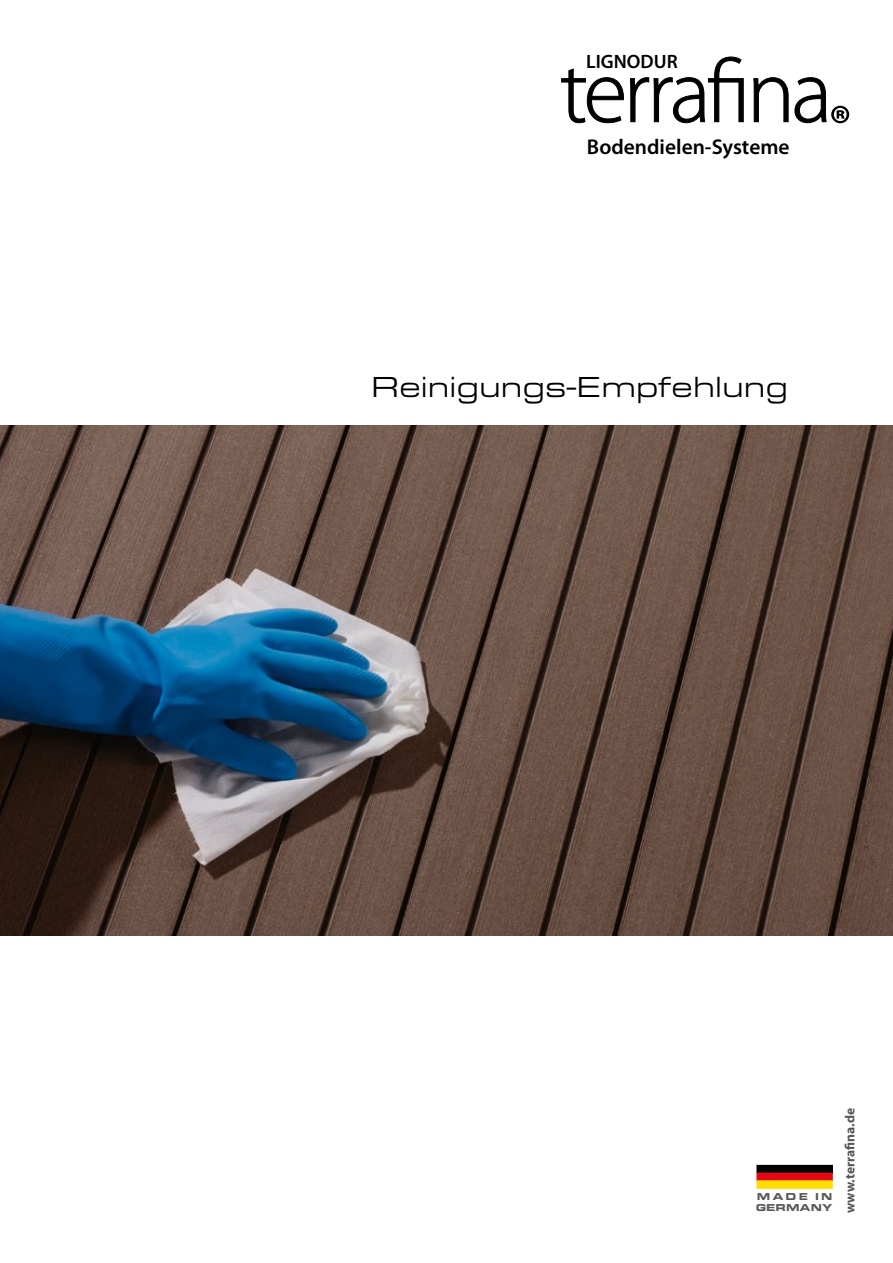
<style>
.page{position:relative;width:893px;height:1263px;background:#fff}
.page>*{position:absolute;margin:0;border:0;box-sizing:border-box;transform-origin:0 0}
.t1{font:30px "Eurostile Extended Roman DTC";color:#000}
.t2{font:600 21.45px "Myriad Pro";color:#000}
.t3{font:600 19.35px "Myriad Pro";color:#000}
.t4{font:700 13.5px "Myriad Pro";color:#575756}
.t5{font:10.35px/10.2px "Eurostile Extended Black DTC";color:#575756}
</style>
<div class="page">
<svg style="left:561px;top:56px;width:288px;height:67px"></svg>
<div style="left:757px;top:1165px;width:75px;height:8px;background:#000"></div>
<div style="left:757px;top:1165px;width:75px;height:8px;border:1px solid #000"></div>
<div style="left:757px;top:1173px;width:75px;height:8px;background:#e30613;border:1px solid #e30613"></div>
<div style="left:757px;top:1181px;width:75px;height:7px;background:#fd0"></div>
<img style="left:0;top:425px;width:893px;height:510px">
<p class="t3" style="left:586px;top:49px;width:93px">LIGNODUR</p>
<p class="t2" style="left:587px;top:133px;width:204px">Bodendielen-Systeme</p>
<p class="t1" style="left:371px;top:372px;width:418px">Reinigungs-Empfehlung</p>
<p class="t5" style="left:756px;top:1192px;width:78px">MADE IN<br>GERMANY</p>
<p class="t4" style="left:841px;top:1213px;width:107px;rotate:-90deg">www.terrafina.de</p>
</div>
